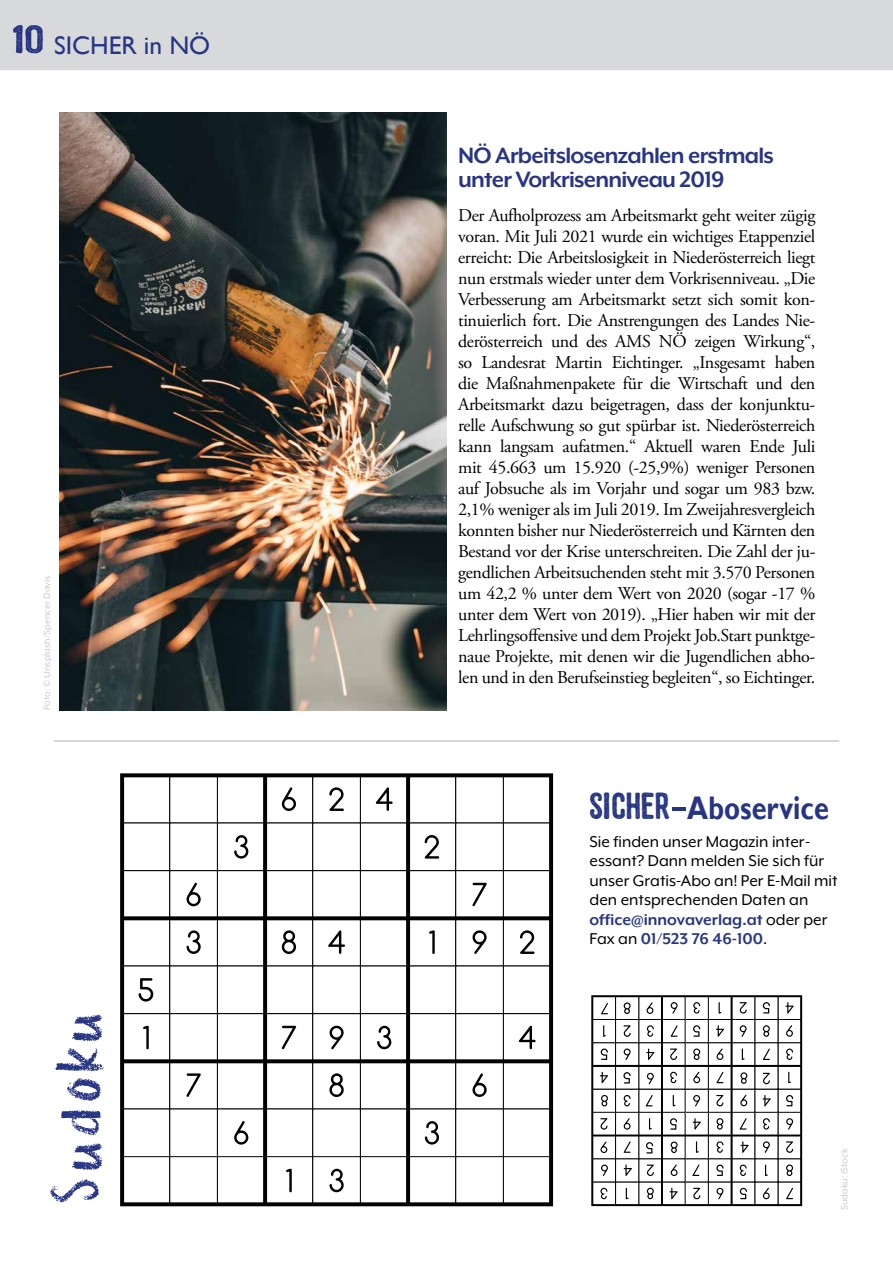
<style>
.page{position:relative;width:893px;height:1263px;background:#fff}
.page>*{position:absolute;margin:0;border:0;box-sizing:border-box;transform-origin:0 0}
.t1{font:63px "Crayon En Folie";letter-spacing:.03em;color:#283583}
.t2{font:700 32.7px "Gill Sans";color:#283583;scale:.83 1}
.t3{font:700 25.5px/24px "Mr Eaves XL Mod OT";letter-spacing:-.03em;color:#283583}
.t4{font:25.5px "Gill Sans";color:#283583}
.t5{font:18px/21px "Adobe Garamond Pro";letter-spacing:-.02em;color:#000;text-align:justify}
.t6{font:18px/19.5px "Mr Eaves XL Mod OT";color:#000}
.t7{font:10.5px "Mr Eaves XL Mod OT";color:#cacaca}
.s1{font-family:"ZEMBOOD";font-size:40.5px}
.s2{font-family:"ZEMBOOD";font-weight:400;font-size:43.5px}
.s3{font-size:24.6px}
.s4{font-weight:700;color:#283583}
</style>
<div class="page">
<div style="left:0;top:0;width:893px;height:70px;background:#d7d9db"></div>
<svg style="left:120px;top:773px;width:433px;height:433px"></svg>
<svg style="left:186px;top:883px;width:15px;height:23px"></svg>
<svg style="left:234px;top:835px;width:14px;height:23px"></svg>
<svg style="left:282px;top:787px;width:14px;height:24px"></svg>
<svg style="left:329px;top:787px;width:15px;height:24px"></svg>
<svg style="left:376px;top:787px;width:17px;height:24px"></svg>
<svg style="left:425px;top:835px;width:14px;height:24px"></svg>
<svg style="left:472px;top:883px;width:15px;height:23px"></svg>
<svg style="left:186px;top:930px;width:15px;height:24px"></svg>
<svg style="left:139px;top:978px;width:14px;height:23px"></svg>
<svg style="left:143px;top:1026px;width:6px;height:23px"></svg>
<svg style="left:282px;top:930px;width:14px;height:24px"></svg>
<svg style="left:328px;top:930px;width:17px;height:24px"></svg>
<svg style="left:282px;top:1026px;width:14px;height:23px"></svg>
<svg style="left:330px;top:1026px;width:14px;height:23px"></svg>
<svg style="left:377px;top:1026px;width:14px;height:23px"></svg>
<svg style="left:429px;top:930px;width:6px;height:24px"></svg>
<svg style="left:473px;top:930px;width:14px;height:24px"></svg>
<svg style="left:520px;top:930px;width:14px;height:24px"></svg>
<svg style="left:519px;top:1026px;width:17px;height:23px"></svg>
<svg style="left:186px;top:1073px;width:15px;height:24px"></svg>
<svg style="left:234px;top:1121px;width:14px;height:23px"></svg>
<svg style="left:329px;top:1073px;width:15px;height:24px"></svg>
<svg style="left:286px;top:1169px;width:6px;height:23px"></svg>
<svg style="left:329px;top:1169px;width:15px;height:23px"></svg>
<svg style="left:472px;top:1073px;width:15px;height:24px"></svg>
<svg style="left:425px;top:1121px;width:14px;height:23px"></svg>
<hr style="left:54px;top:740px;width:785px;height:2px;background:#cacaca">
<svg style="left:591px;top:995px;width:211px;height:211px"></svg>
<img style="left:60px;top:112px;width:387px;height:598px">
<h3 class="t4" style="left:13px;top:30px;width:199px"><span class="s1">10</span> SICHER in NÖ</h3>
<p class="t7" style="left:41px;top:710px;width:136px;rotate:-90deg">Foto: © Unsplash/Spencer Davis</p>
<h1 class="t1" style="left:34px;top:1206px;width:196px;rotate:-90deg">Sudoku</h1>
<h3 class="t3" style="left:458px;top:143px;width:317px">NÖ Arbeitslosenzahlen erstmals unter Vorkrisenniveau 2019</h3>
<p class="t5" style="left:458px;top:205px;width:359px">Der Aufholprozess am Arbeitsmarkt geht weiter zügig voran. Mit Juli 2021 wurde ein wichtiges Etappenziel erreicht: Die Arbeitslosigkeit in Niederösterreich liegt nun erstmals wieder unter dem Vorkrisenniveau. „Die Verbesserung am Arbeitsmarkt setzt sich somit kon&shy;tinuierlich fort. Die Anstrengungen des Landes Nie&shy;derösterreich und des AMS NÖ zeigen Wirkung“, so Landesrat Martin Eichtinger. „Insgesamt haben die Maßnahmenpakete für die Wirtschaft und den Arbeitsmarkt dazu beigetragen, dass der konjunktu&shy;relle Aufschwung so gut spürbar ist. Niederösterreich kann langsam aufatmen.“ Aktuell waren Ende Juli mit 45.663 um 15.920 (-25,9%) weniger Personen auf Jobsuche als im Vorjahr und sogar um 983 bzw.<br>2,1% weniger als im Juli 2019. Im Zweijahresvergleich konnten bisher nur Niederösterreich und Kärnten den Bestand vor der Krise unterschreiten. Die Zahl der ju&shy;gendlichen Arbeitsuchenden steht mit 3.570 Personen um 42,2 % unter dem Wert von 2020 (sogar -17 % unter dem Wert von 2019). „Hier haben wir mit der Lehrlingsoffensive und dem Projekt Job.Start punktge&shy;naue Projekte, mit denen wir die Jugendlichen abho&shy;len und in den Berufseinstieg begleiten“, so Eichtinger.</p>
<h2 class="t2" style="left:590px;top:788px;width:289px"><span class="s2">SICHER</span><span class="s3">-</span>Aboservice</h2>
<p class="t6" style="left:589px;top:832px;width:250px">Sie finden unser Magazin inter&shy;essant? Dann melden Sie sich für unser Gratis-Abo an! Per E-Mail mit den entsprechenden Daten an <span class="s4">office@innovaverlag.at</span> oder per<br>Fax an <span class="s4">01/523 76 46-100</span>.</p>
<p class="t7" style="left:839px;top:1210px;width:63px;rotate:-90deg">Sudoku: iStock</p>
</div>
